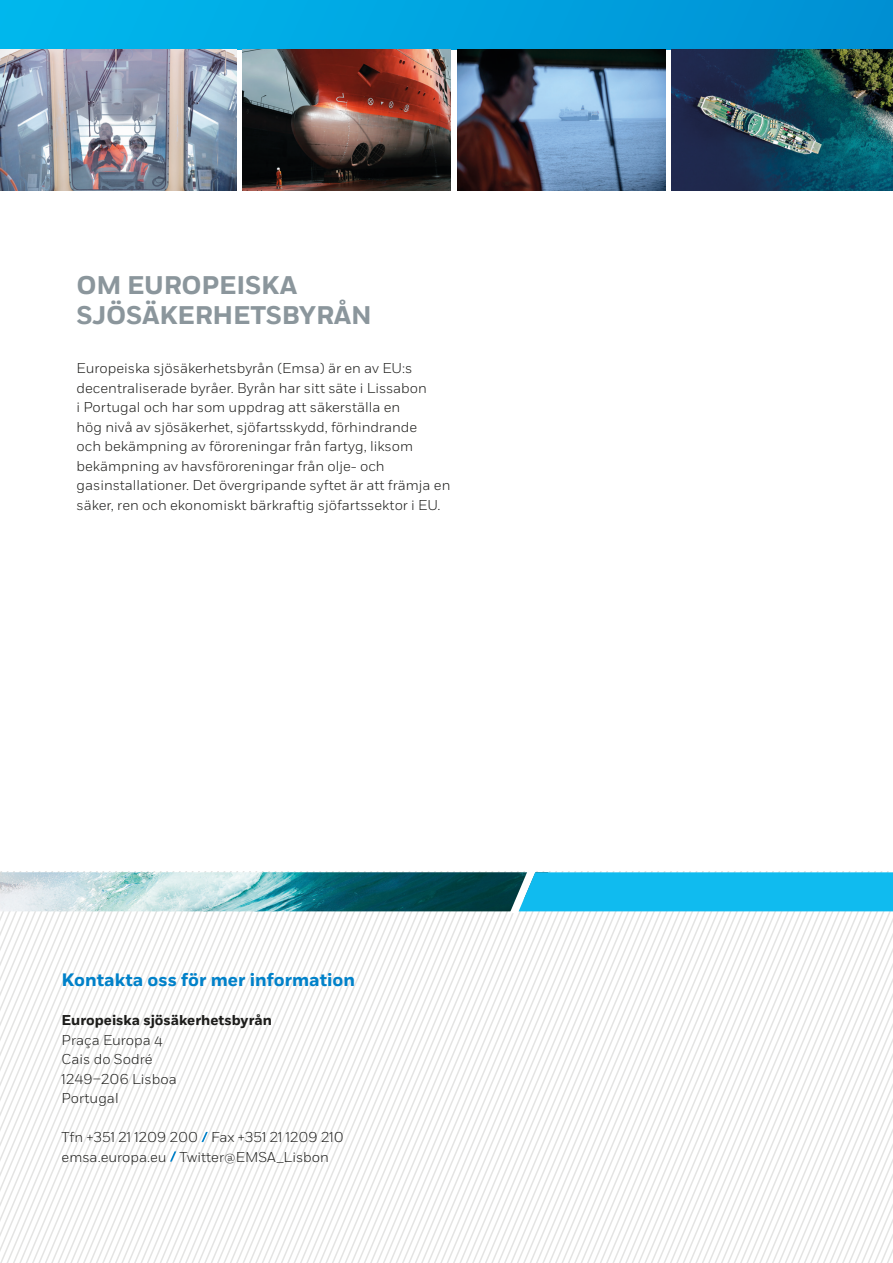
<style>
.page{position:relative;width:893px;height:1263px;background:#fff}
.page>*{position:absolute;margin:0;border:0;box-sizing:border-box;transform-origin:0 0}
.Back_Cover_Titles{font:700 25.5px/30px "Fort";letter-spacing:-.01em;color:#8b969c}
.Info_Title{font:700 18px "Fort";color:#0081c9}
.Back_Cover_Body{font:300 14.25px/19.5px "Fort";color:#1d1d1b}
.Back_Cover_Info{font:300 14.25px "Fort";color:#1d1d1b}
.Back_Cover_Info_Bold{font:700 14.25px "Fort";color:#1d1d1b}
</style>
<div class="page">
<div style="left:0;top:0;width:893px;height:50px;background:linear-gradient(to right,#00b9ee,#0090d3)"></div>
<svg style="left:200px;top:1130px;width:9px;height:14px"></svg>
<svg style="left:168px;top:1149px;width:10px;height:14px"></svg>
<img style="left:0;top:872px;width:510px;height:39px">
<img style="left:0;top:50px;width:236px;height:140px">
<img style="left:242px;top:50px;width:209px;height:140px">
<img style="left:457px;top:50px;width:208px;height:140px">
<img style="left:672px;top:50px;width:221px;height:140px">
<svg style="left:510px;top:871px;width:383px;height:392px"></svg>
<p class="Back_Cover_Titles" style="left:77px;top:271px;width:297px">OM EUROPEISKA<br>SJÖSÄKERHETSBYRÅN</p>
<p class="Back_Cover_Body" style="left:77px;top:359px;width:375px">Europeiska sjösäkerhetsbyrån (Emsa) är en av EU:s decentraliserade byråer. Byrån har sitt säte i Lissabon<br>i Portugal och har som uppdrag att säkerställa en<br>hög nivå av sjösäkerhet, sjöfartsskydd, förhindrande<br>och bekämpning av föroreningar från fartyg, liksom bekämpning av havsföroreningar från olje- och gasinstallationer. Det övergripande syftet är att främja en säker, ren och ekonomiskt bärkraftig sjöfartssektor i EU.</p>
<p class="Info_Title" style="left:62px;top:969px;width:295px">Kontakta oss för mer information</p>
<p class="Back_Cover_Info_Bold" style="left:62px;top:1011px;width:212px">Europeiska sjösäkerhetsbyrån</p>
<p class="Back_Cover_Info" style="left:62px;top:1031px;width:103px">Praça Europa 4</p>
<p class="Back_Cover_Info" style="left:62px;top:1051px;width:92px">Cais do Sodré</p>
<p class="Back_Cover_Info" style="left:62px;top:1070px;width:117px">1249–206 Lisboa</p>
<p class="Back_Cover_Info" style="left:62px;top:1090px;width:58px">Portugal</p>
<p class="Back_Cover_Info" style="left:62px;top:1129px;width:284px">Tfn +351 21 1209 200 Fax +351 21 1209 210</p>
<p class="Back_Cover_Info" style="left:62px;top:1148px;width:269px">emsa.europa.eu Twitter@EMSA_Lisbon</p>
</div>
